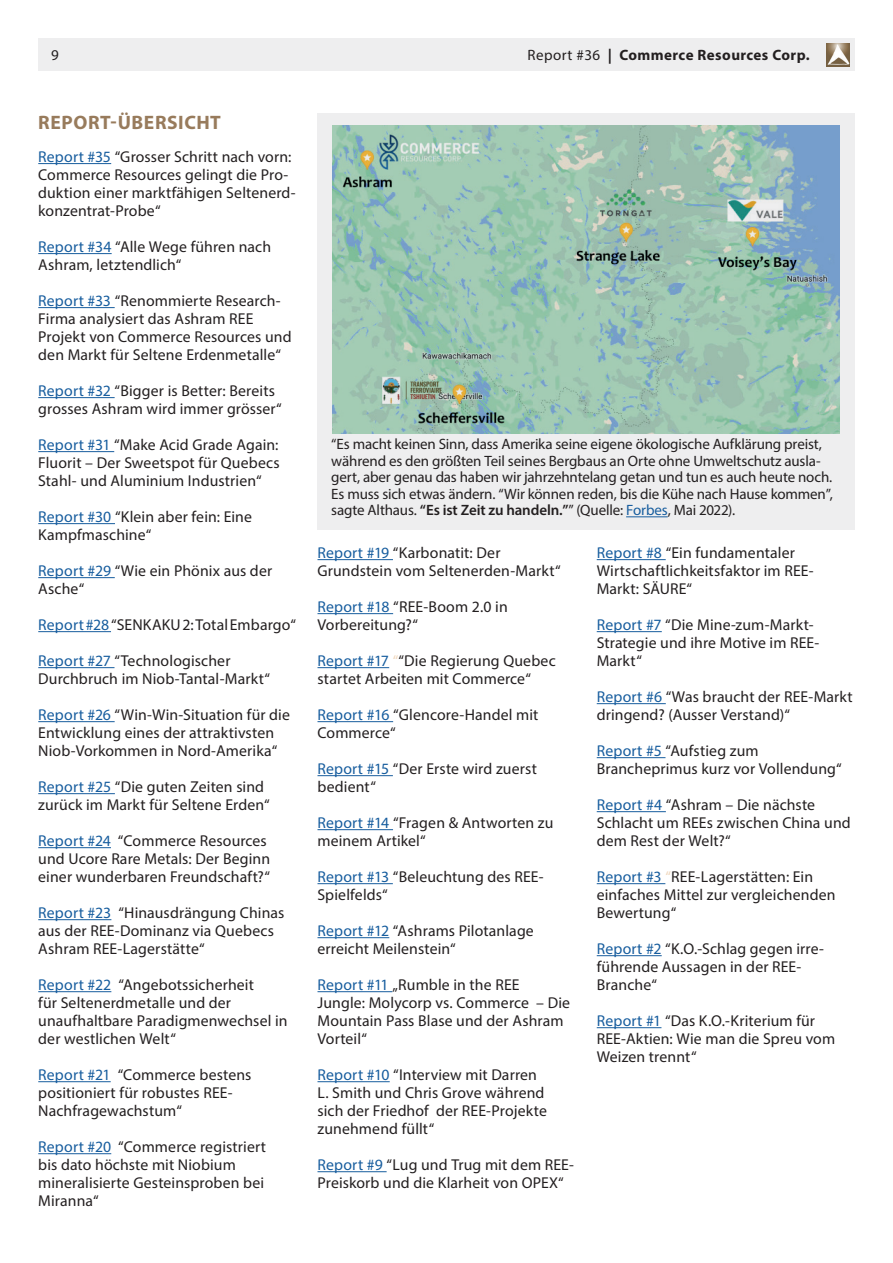
<style>
.page{position:relative;width:893px;height:1263px;background:#fff}
.page>*{position:absolute;margin:0;border:0;box-sizing:border-box;transform-origin:0 0}
.t1{font:700 19.5px "Myriad Pro";letter-spacing:.03em;color:#987b5c}
.t2{font:15.75px/18px "Myriad Pro";letter-spacing:.01em;color:#231f20}
.t3{font:15px/16.5px "Myriad Pro";letter-spacing:-.01em;color:#231f20}
.t4{font:700 15px "Myriad Pro";letter-spacing:.03em;color:#231f20}
.s1{font-weight:400}
.s2{color:#175d9e}
.s3{font-weight:600}
.s4{color:#f0d7bc}
</style>
<div class="page">
<hr style="left:38px;top:163px;width:73px;height:1px;background:#175d9e">
<hr style="left:38px;top:253px;width:74px;height:1px;background:#175d9e">
<hr style="left:38px;top:307px;width:77px;height:1px;background:#175d9e">
<hr style="left:38px;top:397px;width:77px;height:1px;background:#175d9e">
<hr style="left:38px;top:451px;width:76px;height:1px;background:#175d9e">
<hr style="left:38px;top:523px;width:77px;height:1px;background:#175d9e">
<hr style="left:38px;top:577px;width:77px;height:1px;background:#175d9e">
<hr style="left:38px;top:631px;width:73px;height:1px;background:#175d9e">
<hr style="left:38px;top:667px;width:77px;height:1px;background:#175d9e">
<hr style="left:38px;top:721px;width:77px;height:1px;background:#175d9e">
<hr style="left:38px;top:793px;width:77px;height:1px;background:#175d9e">
<hr style="left:38px;top:847px;width:73px;height:1px;background:#175d9e">
<hr style="left:38px;top:919px;width:73px;height:1px;background:#175d9e">
<hr style="left:38px;top:991px;width:73px;height:1px;background:#175d9e">
<hr style="left:38px;top:1081px;width:73px;height:1px;background:#175d9e">
<hr style="left:38px;top:1153px;width:73px;height:1px;background:#175d9e">
<hr style="left:317px;top:559px;width:76px;height:1px;background:#175d9e">
<hr style="left:317px;top:613px;width:76px;height:1px;background:#175d9e">
<hr style="left:317px;top:667px;width:72px;height:1px;background:#175d9e">
<hr style="left:317px;top:721px;width:76px;height:1px;background:#175d9e">
<hr style="left:317px;top:775px;width:76px;height:1px;background:#175d9e">
<hr style="left:317px;top:829px;width:76px;height:1px;background:#175d9e">
<hr style="left:317px;top:883px;width:76px;height:1px;background:#175d9e">
<hr style="left:317px;top:937px;width:72px;height:1px;background:#175d9e">
<hr style="left:317px;top:991px;width:75px;height:1px;background:#175d9e">
<hr style="left:317px;top:1081px;width:73px;height:1px;background:#175d9e">
<hr style="left:317px;top:1171px;width:70px;height:1px;background:#175d9e">
<hr style="left:597px;top:559px;width:69px;height:1px;background:#175d9e">
<hr style="left:597px;top:631px;width:65px;height:1px;background:#175d9e">
<hr style="left:597px;top:703px;width:69px;height:1px;background:#175d9e">
<hr style="left:597px;top:757px;width:68px;height:1px;background:#175d9e">
<hr style="left:597px;top:811px;width:69px;height:1px;background:#175d9e">
<hr style="left:597px;top:883px;width:68px;height:1px;background:#175d9e">
<hr style="left:597px;top:955px;width:65px;height:1px;background:#175d9e">
<hr style="left:597px;top:1027px;width:64px;height:1px;background:#175d9e">
<div style="left:317px;top:113px;width:538px;height:416px;background:#eeeeef"></div>
<div style="left:38px;top:38px;width:817px;height:33px;background:#eeeeef"></div>
<img style="left:827px;top:43px;width:22px;height:23px">
<img style="left:332px;top:126px;width:507px;height:308px">
<hr style="left:626px;top:516px;width:42px;height:1px;background:#175d9e">
<p class="t3" style="left:51px;top:47px;width:9px">9</p>
<p class="t4" style="left:528px;top:47px;width:283px"><span class="s1">Report #36</span> | Commerce Resources Corp.</p>
<p class="t1" style="left:38px;top:112px;width:184px">REPORT-ÜBERSICHT</p>
<p class="t2" style="left:38px;top:147px;width:259px"><span class="s2">Report #35</span> “Grosser Schritt nach vorn:<br>Commerce Resources gelingt die Pro&shy;duktion einer marktfähigen Seltenerd&shy;konzentrat-Probe“</p>
<p class="t2" style="left:38px;top:237px;width:234px"><span class="s2">Report #34</span> “Alle Wege führen nach<br>Ashram, letztendlich“</p>
<p class="t2" style="left:38px;top:291px;width:255px"><span class="s2">Report #33</span> “Renommierte Research-Firma analysiert das Ashram REE Projekt von Commerce Resources und den Markt für Seltene Erdenmetalle“</p>
<p class="t2" style="left:38px;top:382px;width:245px"><span class="s2">Report #32</span> “Bigger is Better: Bereits grosses Ashram wird immer grösser“</p>
<p class="t2" style="left:38px;top:436px;width:243px;text-align:justify"><span class="s2">Report #31</span> “Make Acid Grade Again:<br>Fluorit – Der Sweetspot für Quebecs Stahl- und Aluminium Industrien“</p>
<p class="t2" style="left:38px;top:508px;width:215px"><span class="s2">Report #30</span> “Klein aber fein: Eine<br>Kampfmaschine“</p>
<p class="t2" style="left:38px;top:562px;width:235px"><span class="s2">Report #29</span> “Wie ein Phönix aus der<br>Asche“</p>
<p class="t2" style="left:38px;top:616px;width:259px"><span class="s2">Report #28</span> “SENKAKU 2: Total Embargo“</p>
<p class="t2" style="left:38px;top:652px;width:233px"><span class="s2">Report #27</span> “Technologischer<br>Durchbruch im Niob-Tantal-Markt“</p>
<p class="t2" style="left:38px;top:706px;width:253px"><span class="s2">Report #26</span> “Win-Win-Situation für die<br>Entwicklung eines der attraktivsten<br>Niob-Vorkommen in Nord-Amerika“</p>
<p class="t2" style="left:38px;top:778px;width:233px"><span class="s2">Report #25</span> “Die guten Zeiten sind zurück im Markt für Seltene Erden“</p>
<p class="t2" style="left:38px;top:832px;width:233px"><span class="s2">Report #24</span> “Commerce Resources und Ucore Rare Metals: Der Beginn einer wunderbaren Freundschaft?“</p>
<p class="t2" style="left:38px;top:904px;width:248px"><span class="s2">Report #23</span> “Hinausdrängung Chinas aus der REE-Dominanz via Quebecs<br>Ashram REE-Lagerstätte“</p>
<p class="t2" style="left:38px;top:976px;width:251px"><span class="s2">Report #22</span> “Angebotssicherheit<br>für Seltenerdmetalle und der unaufhaltbare Paradigmenwechsel in der westlichen Welt“</p>
<p class="t2" style="left:38px;top:1066px;width:215px"><span class="s2">Report #21</span> “Commerce bestens positioniert für robustes REE-<br>Nachfragewachstum“</p>
<p class="t2" style="left:38px;top:1138px;width:229px"><span class="s2">Report #20</span> “Commerce registriert bis dato höchste mit Niobium mineralisierte Gesteinsproben bei<br>Miranna“</p>
<p class="t3" style="left:331px;top:436px;width:503px">“Es macht keinen Sinn, dass Amerika seine eigene ökologische Aufklärung preist, während es den größten Teil seines Bergbaus an Orte ohne Umweltschutz ausla&shy;gert, aber genau das haben wir jahrzehntelang getan und tun es auch heute noch.<br>Es muss sich etwas ändern. “Wir können reden, bis die Kühe nach Hause kommen”, sagte Althaus. <span class="s3">“Es ist Zeit zu handeln.”</span>” (Quelle: <span class="s2">Forbes</span>, Mai 2022).</p>
<p class="t2" style="left:317px;top:543px;width:245px"><span class="s2">Report #19</span> “Karbonatit: Der<br>Grundstein vom Seltenerden-Markt“</p>
<p class="t2" style="left:317px;top:597px;width:192px"><span class="s2">Report #18</span> “REE-Boom 2.0 in<br>Vorbereitung?“</p>
<p class="t2" style="left:317px;top:651px;width:240px"><span class="s2">Report #17</span> <span class="s4">“</span>“Die Regierung Quebec startet Arbeiten mit Commerce“</p>
<p class="t2" style="left:317px;top:705px;width:222px"><span class="s2">Report #16</span> “Glencore-Handel mit<br>Commerce“</p>
<p class="t2" style="left:317px;top:759px;width:221px"><span class="s2">Report #15</span> “Der Erste wird zuerst bedient“</p>
<p class="t2" style="left:317px;top:814px;width:237px"><span class="s2">Report #14</span> “Fragen &amp; Antworten zu meinem Artikel“</p>
<p class="t2" style="left:317px;top:868px;width:228px"><span class="s2">Report #13</span> “Beleuchtung des REE-<br>Spielfelds“</p>
<p class="t2" style="left:317px;top:922px;width:218px"><span class="s2">Report #12</span> “Ashrams Pilotanlage erreicht Meilenstein“</p>
<p class="t2" style="left:317px;top:976px;width:254px"><span class="s2">Report #11</span> „Rumble in the REE<br>Jungle: Molycorp vs. Commerce – Die<br>Mountain Pass Blase und der Ashram<br>Vorteil“</p>
<p class="t2" style="left:317px;top:1066px;width:231px"><span class="s2">Report #10</span> “Interview mit Darren<br>L. Smith und Chris Grove während sich der Friedhof der REE-Projekte zunehmend füllt“</p>
<p class="t2" style="left:317px;top:1156px;width:258px"><span class="s2">Report #9</span> “Lug und Trug mit dem REE-<br>Preiskorb und die Klarheit von OPEX“</p>
<p class="t2" style="left:597px;top:543px;width:218px"><span class="s2">Report #8</span> “Ein fundamentaler<br>Wirtschaftlichkeitsfaktor im REE-<br>Markt: SÄURE“</p>
<p class="t2" style="left:597px;top:615px;width:224px"><span class="s2">Report #7</span> “Die Mine-zum-Markt-<br>Strategie und ihre Motive im REE-<br>Markt“</p>
<p class="t2" style="left:597px;top:687px;width:257px"><span class="s2">Report #6</span> “Was braucht der REE-Markt dringend? (Ausser Verstand)“</p>
<p class="t2" style="left:597px;top:741px;width:247px"><span class="s2">Report #5</span> “Aufstieg zum<br>Brancheprimus kurz vor Vollendung“</p>
<p class="t2" style="left:597px;top:796px;width:256px"><span class="s2">Report #4</span> “Ashram – Die nächste<br>Schlacht um REEs zwischen China und dem Rest der Welt?“</p>
<p class="t2" style="left:597px;top:868px;width:240px"><span class="s2">Report #3</span> <span class="s4">“</span>REE-Lagerstätten: Ein einfaches Mittel zur vergleichenden<br>Bewertung“</p>
<p class="t2" style="left:597px;top:940px;width:229px"><span class="s2">Report #2</span> “K.O.-Schlag gegen irre&shy;führende Aussagen in der REE-<br>Branche“</p>
<p class="t2" style="left:597px;top:1012px;width:240px"><span class="s2">Report #1</span> “Das K.O.-Kriterium für<br>REE-Aktien: Wie man die Spreu vom<br>Weizen trennt“</p>
</div>
